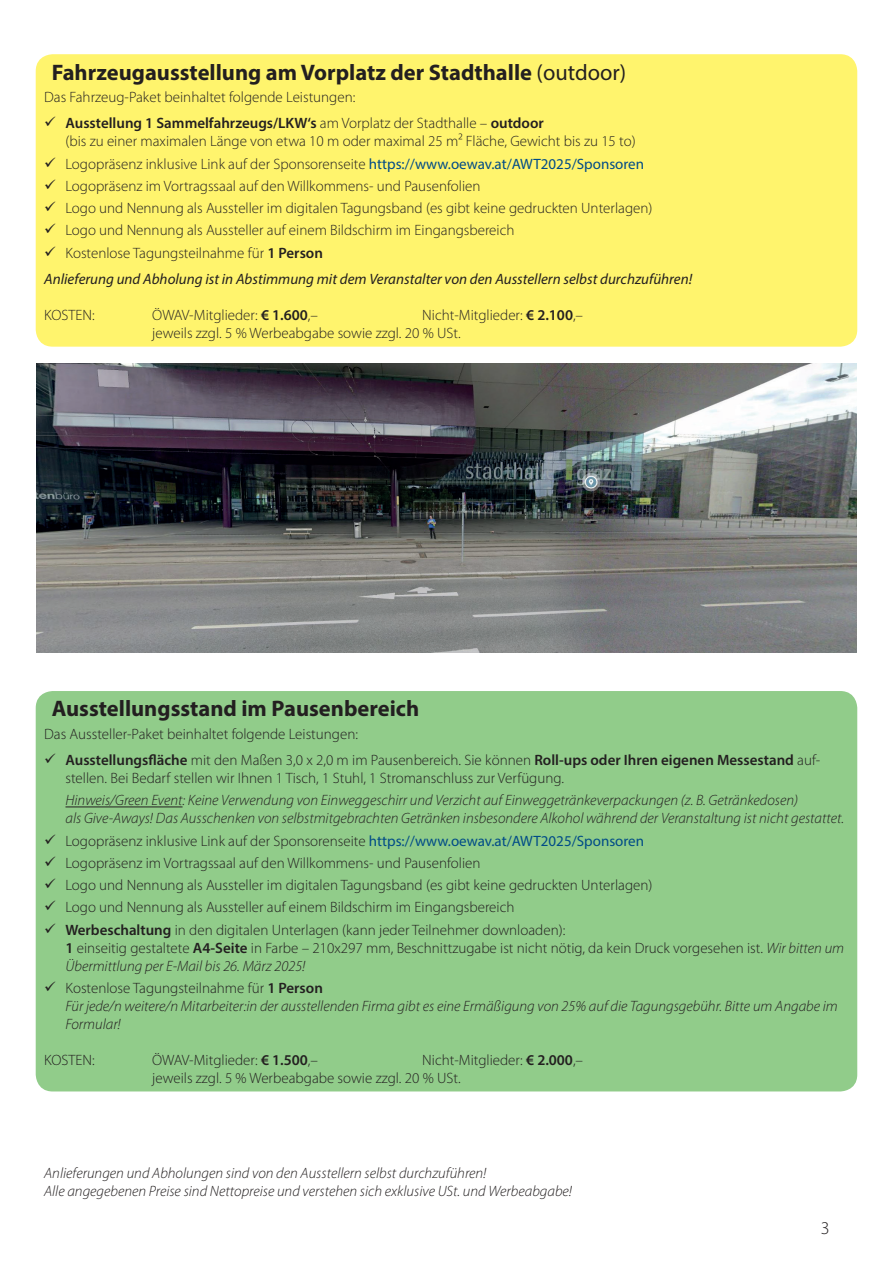
<style>
.page{position:relative;width:893px;height:1263px;background:#fff}
.page>*{position:absolute;margin:0;border:0;box-sizing:border-box;transform-origin:0 0}
.t1{font:700 22.5px "Myriad Pro";color:#231f20}
.t2{font:300 18px "Myriad Pro";color:#231f20}
.t3{font:300 15px/22.2px "Myriad Pro";color:#231f20}
.t4{font:italic 300 15px/18px "Myriad Pro";color:#231f20}
.t5{font:italic 15px "Myriad Pro";color:#231f20}
.s1{font-weight:400}
.s2{font-weight:600}
.s3{font-weight:400;color:#004b87}
.s4{font-style:italic}
.s5{font-style:normal}
.s6{font-weight:600;font-style:normal}
</style>
<div class="page">
<div style="left:36px;top:54px;width:821px;height:293px;background:#fff46d;border-radius:17px"></div>
<div style="left:36px;top:691px;width:821px;height:400px;background:#91cc8a;border-radius:17px"></div>
<hr style="left:65px;top:806px;width:118px;height:1px;background:#231f20">
<img style="left:36px;top:364px;width:821px;height:289px">
<h1 class="t1" style="left:52px;top:57px;width:576px">Fahrzeugausstellung am Vorplatz der Stadthalle <span class="s1">(outdoor)</span></h1>
<p class="t3" style="left:65px;top:83px;width:480px;line-height:26.5px;text-indent:-21px">Das Fahrzeug-Paket beinhaltet folgende Leistungen:<br><span class="s2">Ausstellung 1 Sammelfahrzeugs/LKW‘s</span> am Vorplatz der Stadthalle – <span class="s2">outdoor</span></p>
<p class="t3" style="left:65px;top:130px;width:589px">(bis zu einer maximalen Länge von etwa 10 m oder maximal 25 m² Fläche, Gewicht bis zu 15 to)<br>Logopräsenz inklusive Link auf der Sponsorenseite <span class="s3">https://www.oewav.at/AWT2025/Sponsoren </span>Logopräsenz im Vortragssaal auf den Willkommens- und Pausenfolien<br>Logo und Nennung als Aussteller im digitalen Tagungsband (es gibt keine gedruckten Unterlagen)<br>Logo und Nennung als Aussteller auf einem Bildschirm im Eingangsbereich<br>Kostenlose Tagungsteilnahme für <span class="s2">1 Person</span></p>
<p class="t5" style="left:44px;top:270px;width:650px">Anlieferung und Abholung ist in Abstimmung mit dem Veranstalter von den Ausstellern selbst durchzuführen!</p>
<p class="t3" style="left:44px;top:304px;width:52px">KOSTEN:</p>
<p class="t3" style="left:152px;top:304px;width:167px">ÖWAV-Mitglieder: <span class="s2">€ 1.600</span>,–</p>
<p class="t3" style="left:152px;top:306px;width:432px;line-height:18px;text-indent:270px">Nicht-Mitglieder: <span class="s2">€ 2.100</span>,– jeweils zzgl. 5 % Werbeabgabe sowie zzgl. 20 % USt.</p>
<h1 class="t1" style="left:52px;top:694px;width:369px">Ausstellungsstand im Pausenbereich</h1>
<p class="t3" style="left:65px;top:720px;width:756px;line-height:26.5px;text-indent:-21px">Das Aussteller-Paket beinhaltet folgende Leistungen:<br><span class="s2">Ausstellungsfläche</span> mit den Maßen 3,0 x 2,0 m im Pausenbereich. Sie können <span class="s2">Roll-ups oder Ihren eigenen Messestand</span> auf-</p>
<p class="t3" style="left:65px;top:767px;width:500px">stellen. Bei Bedarf stellen wir Ihnen 1 Tisch, 1 Stuhl, 1 Stromanschluss zur Verfügung.</p>
<p class="t4" style="left:65px;top:791px;width:780px">Hinweis/Green Event: Keine Verwendung von Einweggeschirr und Verzicht auf Einweggetränkeverpackungen (z. B. Getränkedosen)<br>als Give-Aways! Das Ausschenken von selbstmitgebrachten Getränken insbesondere Alkohol während der Veranstaltung ist nicht gestattet.</p>
<p class="t3" style="left:65px;top:829px;width:589px">Logopräsenz inklusive Link auf der Sponsorenseite <span class="s3">https://www.oewav.at/AWT2025/Sponsoren </span>Logopräsenz im Vortragssaal auf den Willkommens- und Pausenfolien<br>Logo und Nennung als Aussteller im digitalen Tagungsband (es gibt keine gedruckten Unterlagen)<br>Logo und Nennung als Aussteller auf einem Bildschirm im Eingangsbereich<br><span class="s2">Werbeschaltung</span> in den digitalen Unterlagen (kann jeder Teilnehmer downloaden):</p>
<p class="t3" style="left:65px;top:938px;width:780px;line-height:18px"><span class="s2">1</span> einseitig gestaltete <span class="s2">A4-Seite</span> in Farbe – 210x297 mm, Beschnittzugabe ist nicht nötig, da kein Druck vorgesehen ist. <span class="s4">Wir bitten um<br>Übermittlung per E-Mail bis 26. März 2025!</span></p>
<p class="t4" style="left:65px;top:979px;width:774px"><span class="s5">Kostenlose Tagungsteilnahme für</span> <span class="s6">1 Person<br></span>Für jede/n weitere/n Mitarbeiter:in der ausstellenden Firma gibt es eine Ermäßigung von 25% auf die Tagungsgebühr. Bitte um Angabe im<br>Formular!</p>
<p class="t3" style="left:44px;top:1049px;width:52px">KOSTEN:</p>
<p class="t3" style="left:152px;top:1049px;width:167px">ÖWAV-Mitglieder: <span class="s2">€ 1.500</span>,–</p>
<p class="t3" style="left:152px;top:1051px;width:432px;line-height:18px;text-indent:270px">Nicht-Mitglieder: <span class="s2">€ 2.000</span>,– jeweils zzgl. 5 % Werbeabgabe sowie zzgl. 20 % USt.</p>
<p class="t4" style="left:44px;top:1164px;width:529px">Anlieferungen und Abholungen sind von den Ausstellern selbst durchzuführen!<br>Alle angegebenen Preise sind Nettopreise und verstehen sich exklusive USt. und Werbeabgabe!</p>
<p class="t2" style="left:821px;top:1217px;width:10px">3</p>
</div>
